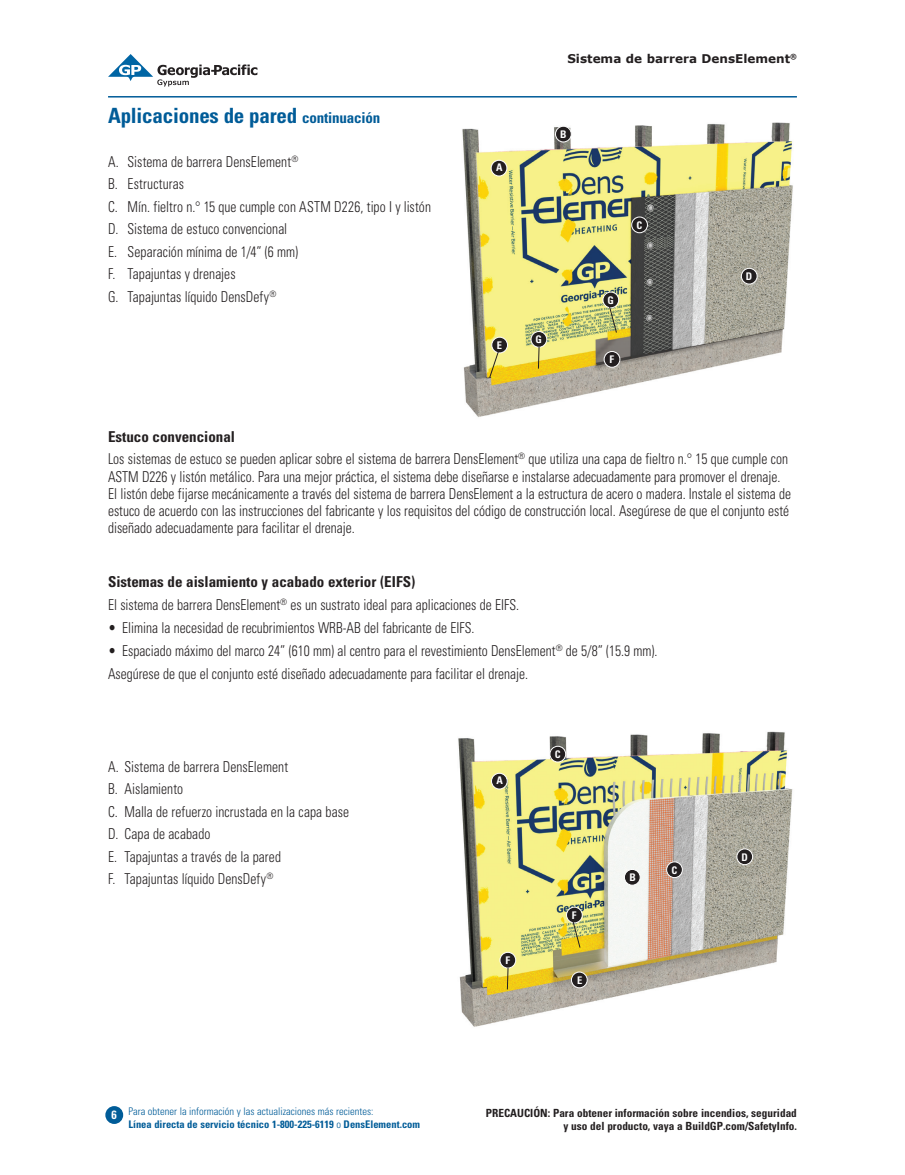
<style>
.page{position:relative;width:905px;height:1175px;background:#fff}
.page>*{position:absolute;margin:0;border:0;box-sizing:border-box;transform-origin:0 0}
.t1{font:700 condensed 21px "Univers LT Std";letter-spacing:-.01em;color:#005c98}
.t2{font:300 condensed 15px/22.5px "Univers LT Std";color:#231f20;scale:.9 1}
.t3{font:700 12px "Verdana";color:#231f20}
.t4{font:700 condensed 12px "Univers LT Std";color:#fff}
.t5{font:700 condensed 11.25px/13.5px "Univers LT Std";color:#231f20;text-align:right}
.t6{font:700 condensed 10.5px/12.6px "Univers LT Std";color:#005c98}
.t7{font:700 condensed 10.5px "Univers LT Std";color:#fff}
.s1{font-size:15px}
.s2{font-weight:700}
.s3{font-weight:300}
</style>
<div class="page">
<svg style="left:108px;top:54px;width:149px;height:32px"></svg>
<hr style="left:108px;top:96px;width:688px;height:2px;background:#005c98">
<div style="left:106px;top:1106px;width:16px;height:17px;background:#005c98;border-radius:50%"></div>
<div style="left:105px;top:1106px;width:18px;height:17px;border:2px solid #005c98;border-radius:50%"></div>
<img style="left:462px;top:122px;width:331px;height:295px">
<div style="left:491px;top:160px;width:16px;height:16px;background:#231f20;border-radius:50%"></div>
<div style="left:490px;top:160px;width:17px;height:16px;border:1px solid #fff;border-radius:50%"></div>
<div style="left:555px;top:126px;width:16px;height:16px;background:#231f20;border-radius:50%"></div>
<div style="left:555px;top:126px;width:16px;height:16px;border:1px solid #fff;border-radius:50%"></div>
<div style="left:631px;top:217px;width:16px;height:16px;background:#231f20;border-radius:50%"></div>
<div style="left:631px;top:217px;width:16px;height:16px;border:1px solid #fff;border-radius:50%"></div>
<div style="left:741px;top:268px;width:16px;height:16px;background:#231f20;border-radius:50%"></div>
<div style="left:741px;top:268px;width:16px;height:16px;border:1px solid #fff;border-radius:50%"></div>
<div style="left:604px;top:351px;width:16px;height:16px;background:#231f20;border-radius:50%"></div>
<div style="left:603px;top:351px;width:17px;height:16px;border:1px solid #fff;border-radius:50%"></div>
<div style="left:491px;top:337px;width:16px;height:16px;background:#231f20;border-radius:50%"></div>
<div style="left:491px;top:337px;width:17px;height:16px;border:1px solid #fff;border-radius:50%"></div>
<svg style="left:488px;top:351px;width:11px;height:27px"></svg>
<div style="left:531px;top:331px;width:15px;height:16px;background:#231f20;border-radius:50%"></div>
<div style="left:530px;top:331px;width:17px;height:17px;border:1px solid #fff;border-radius:50%"></div>
<svg style="left:537px;top:346px;width:3px;height:23px"></svg>
<div style="left:603px;top:292px;width:15px;height:16px;background:#231f20;border-radius:50%"></div>
<div style="left:602px;top:292px;width:17px;height:16px;border:1px solid #fff;border-radius:50%"></div>
<svg style="left:608px;top:306px;width:9px;height:27px"></svg>
<img style="left:458px;top:731px;width:335px;height:296px">
<div style="left:491px;top:773px;width:16px;height:16px;background:#231f20;border-radius:50%"></div>
<div style="left:491px;top:773px;width:16px;height:16px;border:1px solid #fff;border-radius:50%"></div>
<div style="left:624px;top:869px;width:16px;height:16px;background:#231f20;border-radius:50%"></div>
<div style="left:624px;top:869px;width:16px;height:16px;border:1px solid #fff;border-radius:50%"></div>
<div style="left:571px;top:972px;width:16px;height:15px;background:#231f20;border-radius:50%"></div>
<div style="left:571px;top:971px;width:16px;height:17px;border:1px solid #fff;border-radius:50%"></div>
<div style="left:550px;top:746px;width:15px;height:16px;background:#231f20;border-radius:50%"></div>
<div style="left:549px;top:746px;width:17px;height:16px;border:1px solid #fff;border-radius:50%"></div>
<div style="left:666px;top:862px;width:16px;height:15px;background:#231f20;border-radius:50%"></div>
<div style="left:666px;top:861px;width:16px;height:17px;border:1px solid #fff;border-radius:50%"></div>
<div style="left:736px;top:849px;width:16px;height:15px;background:#231f20;border-radius:50%"></div>
<div style="left:736px;top:848px;width:17px;height:17px;border:1px solid #fff;border-radius:50%"></div>
<div style="left:500px;top:952px;width:15px;height:16px;background:#231f20;border-radius:50%"></div>
<div style="left:499px;top:952px;width:17px;height:16px;border:1px solid #fff;border-radius:50%"></div>
<svg style="left:506px;top:966px;width:3px;height:24px"></svg>
<div style="left:566px;top:907px;width:16px;height:16px;background:#231f20;border-radius:50%"></div>
<div style="left:566px;top:906px;width:16px;height:17px;border:1px solid #fff;border-radius:50%"></div>
<svg style="left:572px;top:920px;width:9px;height:28px"></svg>
<h1 class="t1" style="left:108px;top:103px;width:274px">Aplicaciones de pared <span class="s1">continuación</span></h1>
<p class="t2" style="left:108px;top:150px;width:360px">A. Sistema de barrera DensElement<sup>®<br></sup>B. Estructuras<br>C. Mín. fieltro n.° 15 que cumple con ASTM D226, tipo I y listón D. Sistema de estuco convencional<br>E. Separación mínima de 1/4” (6 mm)<br>F. Tapajuntas y drenajes<br>G. Tapajuntas líquido DensDefy<sup>®</sup></p>
<p class="t7" style="left:496px;top:161px;width:8px">A</p>
<p class="t7" style="left:497px;top:339px;width:7px">E</p>
<p class="t3" style="left:567px;top:51px;width:231px">Sistema de barrera DensElement<sup>®</sup></p>
<p class="t7" style="left:560px;top:128px;width:8px">B</p>
<p class="t7" style="left:535px;top:333px;width:8px">G</p>
<p class="t7" style="left:636px;top:219px;width:7px">C</p>
<p class="t7" style="left:607px;top:294px;width:8px">G</p>
<p class="t7" style="left:609px;top:353px;width:6px">F</p>
<p class="t7" style="left:746px;top:270px;width:8px">D</p>
<p class="t2" style="left:108px;top:425px;width:757px"><span class="s2">Estuco convencional<br></span>Los sistemas de estuco se pueden aplicar sobre el sistema de barrera DensElement<sup>®</sup> que utiliza una capa de fieltro n.° 15 que cumple con</p>
<p class="t2" style="left:108px;top:467px;width:760px;line-height:17.2px">ASTM D226 y listón metálico. Para una mejor práctica, el sistema debe diseñarse e instalarse adecuadamente para promover el drenaje.<br>El listón debe fijarse mecánicamente a través del sistema de barrera DensElement a la estructura de acero o madera. Instale el sistema de estuco de acuerdo con las instrucciones del fabricante y los requisitos del código de construcción local. Asegúrese de que el conjunto esté diseñado adecuadamente para facilitar el drenaje.</p>
<p class="t2" style="left:108px;top:570px;width:458px"><span class="s2">Sistemas de aislamiento y acabado exterior (EIFS)<br></span>El sistema de barrera DensElement<sup>®</sup> es un sustrato ideal para aplicaciones de EIFS.</p>
<p class="t2" style="left:108px;top:616px;width:408px">• Elimina la necesidad de recubrimientos WRB-AB del fabricante de EIFS.</p>
<p class="t2" style="left:108px;top:640px;width:612px">• Espaciado máximo del marco 24” (610 mm) al centro para el revestimiento DensElement<sup>®</sup> de 5/8” (15.9 mm).<br>Asegúrese de que el conjunto esté diseñado adecuadamente para facilitar el drenaje.</p>
<p class="t2" style="left:108px;top:755px;width:269px">A. Sistema de barrera DensElement<br>B. Aislamiento<br>C. Malla de refuerzo incrustada en la capa base<br>D. Capa de acabado<br>E. Tapajuntas a través de la pared<br>F. Tapajuntas líquido DensDefy<sup>®</sup></p>
<p class="t7" style="left:496px;top:774px;width:8px">A</p>
<p class="t7" style="left:555px;top:748px;width:7px">C</p>
<p class="t7" style="left:505px;top:954px;width:6px">F</p>
<p class="t7" style="left:572px;top:909px;width:6px">F</p>
<p class="t7" style="left:577px;top:973px;width:7px">E</p>
<p class="t7" style="left:629px;top:871px;width:8px">B</p>
<p class="t7" style="left:671px;top:863px;width:7px">C</p>
<p class="t7" style="left:741px;top:850px;width:8px">D</p>
<p class="t4" style="left:112px;top:1107px;width:7px">6</p>
<p class="t6" style="left:128px;top:1105px;width:293px"><span class="s3">Para obtener la información y las actualizaciones más recientes:<br></span>Línea directa de servicio técnico 1-800-225-6119 <span class="s3">o</span> DensElement.com</p>
<p class="t5" style="left:486px;top:1105px;width:312px">PRECAUCIÓN: Para obtener información sobre incendios, seguridad y uso del producto, vaya a BuildGP.com/SafetyInfo.</p>
</div>
